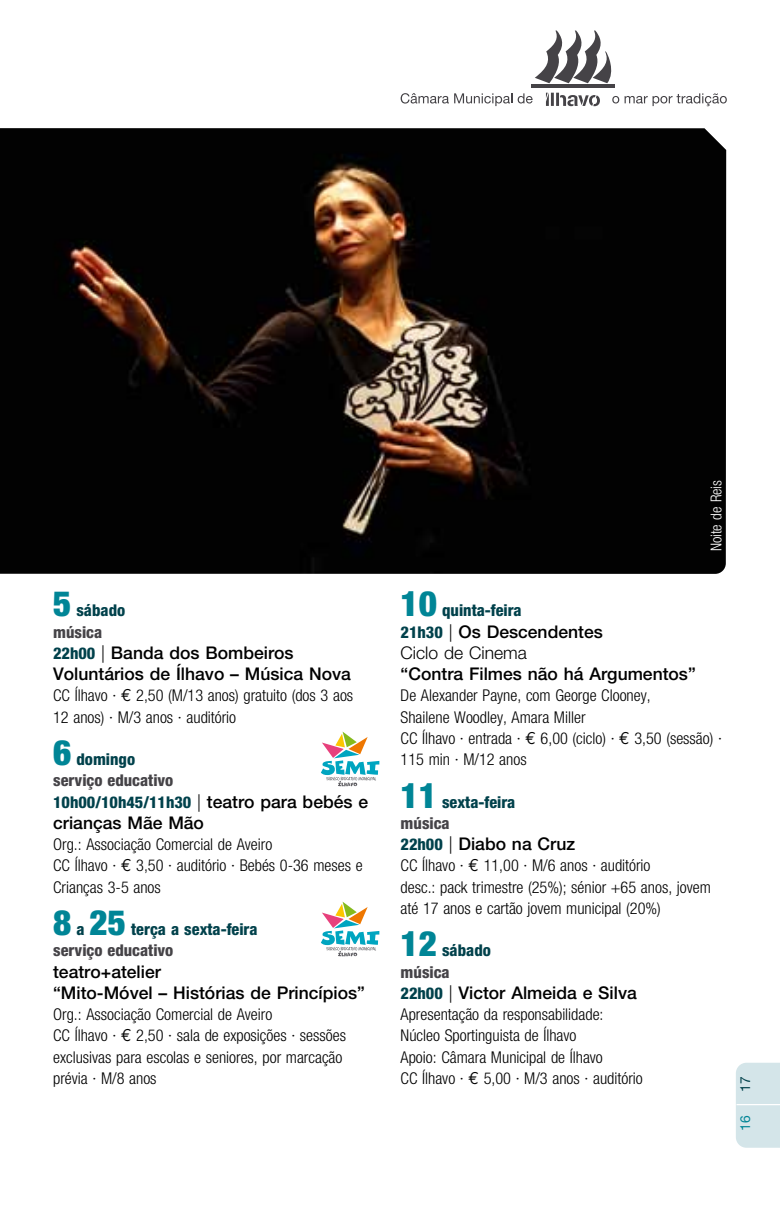
<style>
.page{position:relative;width:780px;height:1205px;background:#fff}
.page>*{position:absolute;margin:0;border:0;box-sizing:border-box;transform-origin:0 0}
.t1{font:500 17.5px/21.2px "Helvetica Neue";color:#000}
.t2{font:300 17.5px/21.2px "Helvetica Neue";color:#000}
.t3{font:300 condensed 16.25px/21.2px "Helvetica Neue";color:#000}
.t4{font:800 condensed 16.25px/21.2px "Helvetica Neue";color:#00414b}
.t5{font:300 condensed 15px "Helvetica Neue";color:#fff}
.t6{font:13.75px "Helvetica Neue";color:#00414b}
.t7{font:13.75px "Helvetica Neue";color:#008596}
.s1{font-weight:900;font-size:35px;color:#008596}
.s2{color:#454347}
.s3{font-weight:800;font-stretch:condensed;font-size:16.25px;color:#00414b}
.s4{font-weight:300}
.s5{font-family:"Euro Mono";font-weight:400;font-stretch:normal;font-size:17.5px}
.s6{font-weight:300;font-stretch:normal;font-size:17.5px;color:#000}
.s7{font-weight:500;font-stretch:normal;font-size:17.5px;color:#000}
.s8{font-weight:500}
</style>
<div class="page">
<img style="left:0;top:128px;width:726px;height:446px">
<hr style="left:531px;top:85px;width:83px;height:3px;background:#454347">
<svg style="left:535px;top:30px;width:77px;height:53px"></svg>
<svg style="left:546px;top:93px;width:54px;height:13px"></svg>
<svg style="left:400px;top:93px;width:132px;height:13px"></svg>
<svg style="left:612px;top:96px;width:7px;height:7px"></svg>
<svg style="left:613px;top:97px;width:5px;height:5px"></svg>
<svg style="left:624px;top:93px;width:101px;height:13px"></svg>
<div style="left:736px;top:1063px;width:44px;height:85px;background:#d4e5e9"></div>
<hr style="left:736px;top:1104px;width:44px;height:1px;background:#fff">
<svg style="left:321px;top:731px;width:58px;height:55px"></svg>
<svg style="left:321px;top:901px;width:58px;height:55px"></svg>
<p class="t4" style="left:53px;top:600px;width:74px"><span class="s1">5</span> sábado <span class="s2">música</span></p>
<p class="t1" style="left:53px;top:642px;width:299px"><span class="s3">22h00</span> <span class="s4">|</span> Banda dos Bombeiros<br>Voluntários de Ílhavo – Música Nova</p>
<p class="t3" style="left:53px;top:685px;width:301px">CC Ílhavo · <span class="s5">€</span> 2,50 (M/13 anos) gratuito (dos 3 aos<br>12 anos) · M/3 anos · auditório</p>
<p class="t4" style="left:53px;top:748px;width:316px"><span class="s1">6</span> domingo<br><span class="s2">serviço educativo<br></span>10h00/10h45/11h30 <span class="s6">|</span> <span class="s7">teatro para bebés e</span></p>
<p class="t1" style="left:53px;top:812px;width:152px">crianças Mãe Mão</p>
<p class="t3" style="left:53px;top:834px;width:311px">Org.: Associação Comercial de Aveiro<br>CC Ílhavo · <span class="s5">€</span> 3,50 · auditório · Bebés 0-36 meses e<br>Crianças 3-5 anos</p>
<p class="t4" style="left:53px;top:918px;width:206px"><span class="s1">8</span> a <span class="s1">25</span> terça a sexta-feira <span class="s2">serviço educativo</span></p>
<p class="t1" style="left:53px;top:960px;width:313px">teatro+atelier<br>“Mito-Móvel – Histórias de Princípios”</p>
<p class="t3" style="left:53px;top:1004px;width:294px">Org.: Associação Comercial de Aveiro<br>CC Ílhavo · <span class="s5">€</span> 2,50 · sala de exposições · sessões exclusivas para escolas e seniores, por marcação prévia · M/8 anos</p>
<p class="t5" style="left:707px;top:551px;width:73px;rotate:-90deg">Noite de Reis</p>
<p class="t4" style="left:400px;top:600px;width:123px"><span class="s1">10</span> quinta-feira</p>
<p class="t2" style="left:400px;top:620px;width:204px"><span class="s3">21h30</span> | <span class="s8">Os Descendentes<br></span>Ciclo de Cinema</p>
<p class="t1" style="left:400px;top:663px;width:296px">“Contra Filmes não há Argumentos”</p>
<p class="t3" style="left:400px;top:685px;width:323px">De Alexander Payne, com George Clooney,<br>Shailene Woodley, Amara Miller<br>CC Ílhavo · entrada · <span class="s5">€</span> 6,00 (ciclo) · <span class="s5">€</span> 3,50 (sessão) · 115 min · M/12 anos</p>
<p class="t4" style="left:400px;top:791px;width:116px"><span class="s1">11</span> sexta-feira <span class="s2">música</span></p>
<p class="t1" style="left:400px;top:833px;width:176px"><span class="s3">22h00</span> <span class="s4">|</span> Diabo na Cruz</p>
<p class="t3" style="left:400px;top:855px;width:312px">CC Ílhavo · <span class="s5">€</span> 11,00 · M/6 anos · auditório<br>desc.: pack trimestre (25%); sénior +65 anos, jovem até 17 anos e cartão jovem municipal (20%)</p>
<p class="t4" style="left:400px;top:940px;width:92px"><span class="s1">12</span> sábado <span class="s2">música</span></p>
<p class="t1" style="left:400px;top:982px;width:238px"><span class="s3">22h00</span> <span class="s4">|</span> Victor Almeida e Silva</p>
<p class="t3" style="left:400px;top:1004px;width:243px">Apresentação da responsabilidade:<br>Núcleo Sportinguista de Ílhavo<br>Apoio: Câmara Municipal de Ílhavo<br>CC Ílhavo · <span class="s5">€</span> 5,00 · M/3 anos · auditório</p>
<p class="t6" style="left:737px;top:1091px;width:17px;rotate:-90deg">17</p>
<p class="t7" style="left:737px;top:1131px;width:17px;rotate:-90deg">16</p>
</div>
